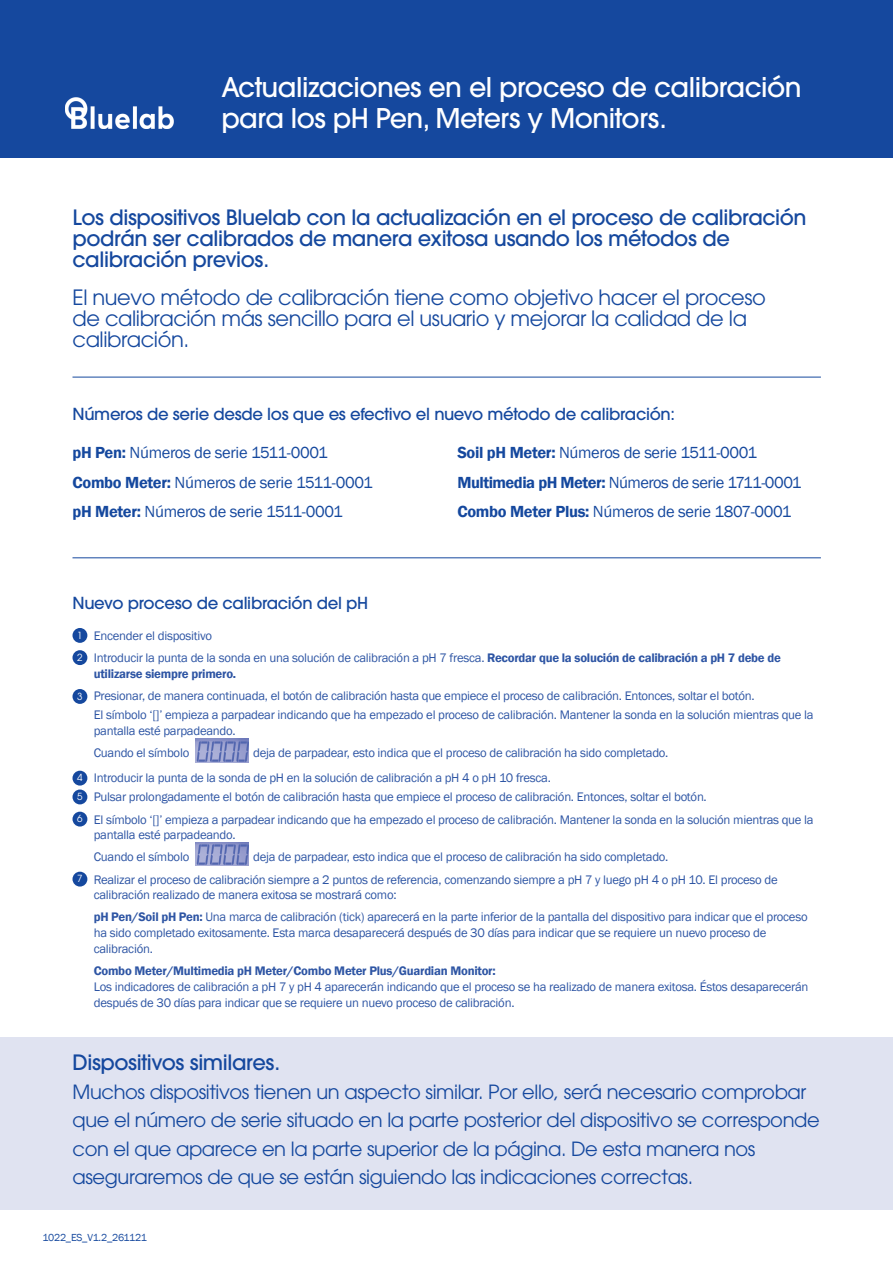
<style>
.page{position:relative;width:893px;height:1263px;background:#fff}
.page>*{position:absolute;margin:0;border:0;box-sizing:border-box;transform-origin:0 0}
.t1{font:500 27px/31.5px "ITC Avant Garde Pro";letter-spacing:-.02em;color:#fff}
.t2{font:500 21px/21px "ITC Avant Garde Pro";letter-spacing:-.02em;color:#15489e}
.t3{font:21px/21px "ITC Avant Garde Pro";letter-spacing:-.02em;color:#15489e}
.t4{font:19.5px/28.5px "ITC Avant Garde Pro";letter-spacing:-.02em;color:#15489e}
.t5{font:16.5px "Franklin Gothic";letter-spacing:-.02em;color:#15489e}
.t6{font:500 16.5px "ITC Avant Garde Pro";letter-spacing:-.02em;color:#15489e}
.t7{font:12.75px/15.8px "Franklin Gothic";letter-spacing:-.02em;color:#2e55a4}
.t8{font:600 12.75px/15.8px "Franklin Gothic";letter-spacing:-.02em;color:#2e55a4}
.t9{font:10.5px "Franklin Gothic";letter-spacing:-.02em;color:#15489e}
.t10{font:9.75px "ITC Avant Garde Pro";color:#fff}
.s1{font-weight:600}
.s2{font-weight:400}
</style>
<div class="page">
<div style="left:0;top:0;width:893px;height:157px;background:#15489e"></div>
<div style="left:0;top:1037px;width:893px;height:173px;background:#e0e3f1"></div>
<div style="left:72px;top:628px;width:15px;height:15px;background:#15489e;border-radius:50%"></div>
<div style="left:72px;top:650px;width:15px;height:15px;background:#15489e;border-radius:50%"></div>
<div style="left:72px;top:689px;width:15px;height:15px;background:#15489e;border-radius:50%"></div>
<div style="left:72px;top:771px;width:15px;height:14px;background:#15489e;border-radius:50%"></div>
<div style="left:72px;top:789px;width:15px;height:15px;background:#15489e;border-radius:50%"></div>
<div style="left:72px;top:812px;width:15px;height:14px;background:#15489e;border-radius:50%"></div>
<div style="left:72px;top:872px;width:15px;height:14px;background:#15489e;border-radius:50%"></div>
<hr style="left:72px;top:377px;width:749px;height:1px;background:#15489e">
<hr style="left:72px;top:557px;width:749px;height:1px;background:#15489e">
<img style="left:196px;top:739px;width:53px;height:23px">
<img style="left:196px;top:842px;width:53px;height:24px">
<img style="left:65px;top:97px;width:109px;height:32px">
<p class="t1" style="left:221px;top:71px;width:582px">Actualizaciones en el proceso de calibración para los pH Pen, Meters y Monitors.</p>
<p class="t2" style="left:72px;top:207px;width:736px">Los dispositivos Bluelab con la actualización en el proceso de calibración podrán ser calibrados de manera exitosa usando los métodos de calibración previos.</p>
<p class="t3" style="left:72px;top:286px;width:695px">El nuevo método de calibración tiene como objetivo hacer el proceso de calibración más sencillo para el usuario y mejorar la calidad de la calibración.</p>
<p class="t6" style="left:72px;top:404px;width:604px">Números de serie desde los que es efectivo el nuevo método de calibración:</p>
<p class="t5" style="left:72px;top:443px;width:257px"><span class="s1">pH Pen:</span> Números de serie 1511-0001</p>
<p class="t5" style="left:72px;top:472px;width:302px"><span class="s1">Combo Meter:</span> Números de serie 1511-0001</p>
<p class="t5" style="left:72px;top:502px;width:272px"><span class="s1">pH Meter:</span> Números de serie 1511-0001</p>
<p class="t5" style="left:457px;top:443px;width:301px"><span class="s1">Soil pH Meter:</span> Números de serie 1511-0001</p>
<p class="t5" style="left:457px;top:472px;width:346px"><span class="s1">Multimedia pH Meter:</span> Números de serie 1711-0001</p>
<p class="t5" style="left:457px;top:502px;width:336px"><span class="s1">Combo Meter Plus:</span> Números de serie 1807-0001</p>
<p class="t6" style="left:72px;top:592px;width:297px">Nuevo proceso de calibración del pH</p>
<p class="t10" style="left:77px;top:629px;width:7px">1</p>
<p class="t7" style="left:94px;top:628px;width:120px">Encender el dispositivo</p>
<p class="t10" style="left:77px;top:651px;width:7px">2</p>
<p class="t8" style="left:94px;top:650px;width:689px"><span class="s2">Introducir la punta de la sonda en una solución de calibración a pH 7 fresca.</span> Recordar que la solución de calibración a pH 7 debe de utilizarse siempre primero.</p>
<p class="t10" style="left:77px;top:690px;width:7px">3</p>
<p class="t7" style="left:94px;top:688px;width:662px">Presionar, de manera continuada, el botón de calibración hasta que empiece el proceso de calibración. Entonces, soltar el botón.</p>
<p class="t7" style="left:94px;top:707px;width:721px">El símbolo ‘[]’ empieza a parpadear indicando que ha empezado el proceso de calibración. Mantener la sonda en la solución mientras que la pantalla esté parpadeando.</p>
<p class="t7" style="left:94px;top:745px;width:97px">Cuando el símbolo</p>
<p class="t7" style="left:253px;top:745px;width:417px">deja de parpadear, esto indica que el proceso de calibración ha sido completado.</p>
<p class="t10" style="left:77px;top:772px;width:7px">4</p>
<p class="t7" style="left:94px;top:770px;width:459px">Introducir la punta de la sonda de pH en la solución de calibración a pH 4 o pH 10 fresca.</p>
<p class="t10" style="left:77px;top:791px;width:7px">5</p>
<p class="t7" style="left:94px;top:789px;width:615px">Pulsar prolongadamente el botón de calibración hasta que empiece el proceso de calibración. Entonces, soltar el botón.</p>
<p class="t10" style="left:77px;top:813px;width:7px">6</p>
<p class="t7" style="left:94px;top:812px;width:721px">El símbolo ‘[]’ empieza a parpadear indicando que ha empezado el proceso de calibración. Mantener la sonda en la solución mientras que la pantalla esté parpadeando.</p>
<p class="t7" style="left:94px;top:849px;width:97px">Cuando el símbolo</p>
<p class="t7" style="left:253px;top:849px;width:417px">deja de parpadear, esto indica que el proceso de calibración ha sido completado.</p>
<p class="t10" style="left:77px;top:873px;width:7px">7</p>
<p class="t7" style="left:94px;top:872px;width:685px">Realizar el proceso de calibración siempre a 2 puntos de referencia, comenzando siempre a pH 7 y luego pH 4 o pH 10. El proceso de calibración realizado de manera exitosa se mostrará como:</p>
<p class="t7" style="left:94px;top:909px;width:715px"><span class="s1">pH Pen/Soil pH Pen:</span> Una marca de calibración (tick) aparecerá en la parte inferior de la pantalla del dispositivo para indicar que el proceso ha sido completado exitosamente. Esta marca desaparecerá después de 30 días para indicar que se requiere un nuevo proceso de calibración.</p>
<p class="t7" style="left:94px;top:963px;width:716px"><span class="s1">Combo Meter/Multimedia pH Meter/Combo Meter Plus/Guardian Monitor:<br></span>Los indicadores de calibración a pH 7 y pH 4 aparecerán indicando que el proceso se ha realizado de manera exitosa. Éstos desaparecerán después de 30 días para indicar que se requiere un nuevo proceso de calibración.</p>
<p class="t2" style="left:72px;top:1052px;width:209px">Dispositivos similares.</p>
<p class="t4" style="left:72px;top:1077px;width:749px">Muchos dispositivos tienen un aspecto similar. Por ello, será necesario comprobar que el número de serie situado en la parte posterior del dispositivo se corresponde con el que aparece en la parte superior de la página. De esta manera nos aseguraremos de que se están siguiendo las indicaciones correctas.</p>
<p class="t9" style="left:43px;top:1230px;width:106px">1022_ES_V1.2_261121</p>
</div>
